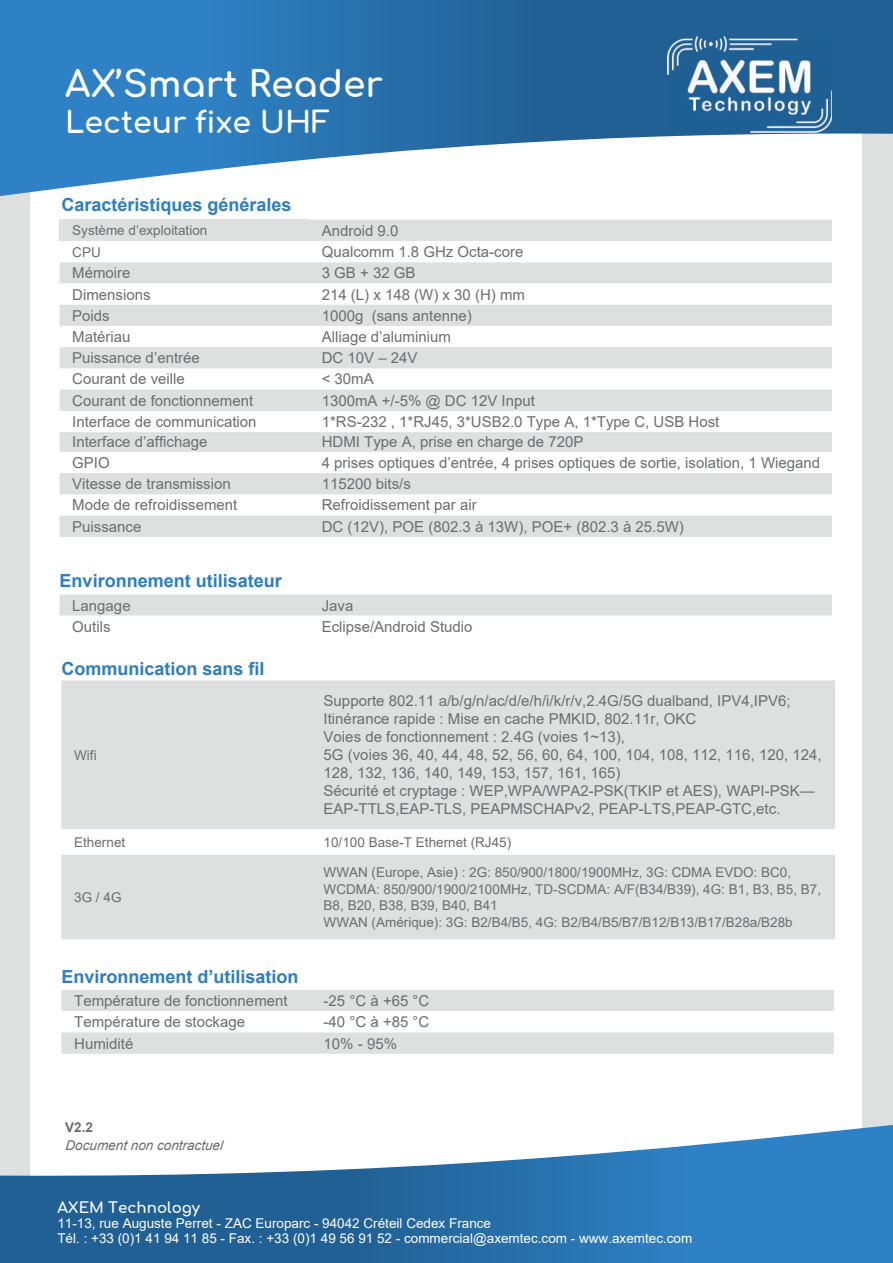
<style>
.page{position:relative;width:893px;height:1263px;background:#fff}
.page>*{position:absolute;margin:0;border:0;box-sizing:border-box;transform-origin:0 0}
.t1{font:700 36px "Comfortaa";color:#fff}
.t2{font:700 30px "Comfortaa";color:#fff}
.t3{font:700 18px "Arial";color:#2e7dc1}
.t4{font:15px/18px "Arial";color:#6c6d70}
.t5{font:700 15px "Comfortaa";color:#fff}
.t6{font:13.5px/16.5px "Arial";color:#6c6d70}
.t7{font:13.5px/15px "Arial";color:#fff}
.t8{font:italic 13.5px "Arial";color:#6c6d70}
.t9{font:700 13.5px "Arial";color:#6c6d70}
</style>
<div class="page">
<div style="left:0;top:63px;width:893px;height:1200px;background:#dedfdf"></div>
<div style="left:31px;top:71px;width:831px;height:1137px;background:#fff"></div>
<svg style="left:0;top:0;width:893px;height:196px"></svg>
<svg style="left:0;top:1125px;width:893px;height:138px"></svg>
<img style="left:668px;top:36px;width:164px;height:96px">
<div style="left:61px;top:194px;width:293px;height:20px;background:#fff"></div>
<div style="left:60px;top:220px;width:772px;height:21px;background:#dedfdf"></div>
<div style="left:60px;top:262px;width:772px;height:21px;background:#dedfdf"></div>
<svg style="left:60px;top:305px;width:772px;height:232px;fill:#dedfdf"></svg>
<svg style="left:61px;top:990px;width:773px;height:64px"></svg>
<div style="left:61px;top:680px;width:774px;height:149px;background:#dedfdf"></div>
<div style="left:61px;top:855px;width:774px;height:84px;background:#dedfdf"></div>
<svg style="left:60px;top:594px;width:772px;height:22px;background:#dfe0e0"></svg>
<h1 class="t1" style="left:65px;top:51px;width:319px">AX’Smart Reader</h1>
<h2 class="t2" style="left:65px;top:95px;width:266px">Lecteur fixe UHF</h2>
<p class="t3" style="left:61px;top:192px;width:232px">Caractéristiques générales</p>
<p class="t6" style="left:72px;top:222px;width:137px">Système d’exploitation</p>
<p class="t4" style="left:322px;top:221px;width:78px">Android 9.0</p>
<p class="t6" style="left:72px;top:243px;width:30px">CPU</p>
<p class="t4" style="left:322px;top:243px;width:203px">Qualcomm 1.8 GHz Octa-core</p>
<p class="t4" style="left:72px;top:264px;width:60px">Mémoire</p>
<p class="t4" style="left:322px;top:264px;width:95px">3 GB + 32 GB</p>
<p class="t4" style="left:72px;top:285px;width:80px">Dimensions</p>
<p class="t4" style="left:322px;top:285px;width:205px">214 (L) x 148 (W) x 30 (H) mm</p>
<p class="t4" style="left:72px;top:306px;width:39px">Poids</p>
<p class="t4" style="left:322px;top:306px;width:152px">1000g (sans antenne)</p>
<p class="t4" style="left:72px;top:328px;width:60px">Matériau</p>
<p class="t4" style="left:322px;top:328px;width:131px">Alliage d’aluminium</p>
<p class="t4" style="left:72px;top:349px;width:129px">Puissance d’entrée</p>
<p class="t4" style="left:322px;top:349px;width:97px">DC 10V – 24V</p>
<p class="t4" style="left:72px;top:370px;width:114px">Courant de veille</p>
<p class="t4" style="left:322px;top:370px;width:54px">&lt; 30mA</p>
<p class="t4" style="left:72px;top:391px;width:182px">Courant de fonctionnement</p>
<p class="t4" style="left:322px;top:391px;width:215px">1300mA +/-5% @ DC 12V Input</p>
<p class="t4" style="left:72px;top:413px;width:186px">Interface de communication</p>
<p class="t4" style="left:322px;top:413px;width:399px">1*RS-232 , 1*RJ45, 3*USB2.0 Type A, 1*Type C, USB Host</p>
<p class="t4" style="left:72px;top:433px;width:137px">Interface d’affichage</p>
<p class="t4" style="left:322px;top:433px;width:263px">HDMI Type A, prise en charge de 720P</p>
<p class="t4" style="left:72px;top:453px;width:39px">GPIO</p>
<p class="t4" style="left:322px;top:453px;width:500px">4 prises optiques d’entrée, 4 prises optiques de sortie, isolation, 1 Wiegand</p>
<p class="t4" style="left:72px;top:475px;width:160px">Vitesse de transmission</p>
<p class="t4" style="left:322px;top:475px;width:91px">115200 bits/s</p>
<p class="t4" style="left:72px;top:496px;width:167px">Mode de refroidissement</p>
<p class="t4" style="left:322px;top:496px;width:157px">Refroidissement par air</p>
<p class="t4" style="left:72px;top:517px;width:71px">Puissance</p>
<p class="t4" style="left:322px;top:517px;width:364px">DC (12V), POE (802.3 à 13W), POE+ (802.3 à 25.5W)</p>
<p class="t3" style="left:60px;top:568px;width:224px">Environnement utilisateur</p>
<p class="t4" style="left:72px;top:596px;width:60px">Langage</p>
<p class="t4" style="left:322px;top:596px;width:33px">Java</p>
<p class="t4" style="left:72px;top:617px;width:40px">Outils</p>
<p class="t4" style="left:322px;top:617px;width:152px">Eclipse/Android Studio</p>
<p class="t3" style="left:61px;top:656px;width:205px">Communication sans fil</p>
<p class="t6" style="left:74px;top:747px;width:24px">Wifi</p>
<p class="t4" style="left:324px;top:692px;width:499px">Supporte 802.11 a/b/g/n/ac/d/e/h/i/k/r/v,2.4G/5G dualband, IPV4,IPV6; Itinérance rapide : Mise en cache PMKID, 802.11r, OKC<br>Voies de fonctionnement : 2.4G (voies 1~13),<br>5G (voies 36, 40, 44, 48, 52, 56, 60, 64, 100, 104, 108, 112, 116, 120, 124, 128, 132, 136, 140, 149, 153, 157, 161, 165)<br>Sécurité et cryptage : WEP,WPA/WPA2-PSK(TKIP et AES), WAPI-PSK— EAP-TTLS,EAP-TLS, PEAPMSCHAPv2, PEAP-LTS,PEAP-GTC,etc.</p>
<p class="t6" style="left:74px;top:834px;width:53px">Ethernet</p>
<p class="t6" style="left:324px;top:834px;width:189px">10/100 Base-T Ethernet (RJ45)</p>
<p class="t6" style="left:74px;top:889px;width:49px">3G / 4G</p>
<p class="t6" style="left:324px;top:864px;width:499px">WWAN (Europe, Asie) : 2G: 850/900/1800/1900MHz, 3G: CDMA EVDO: BC0, WCDMA: 850/900/1900/2100MHz, TD-SCDMA: A/F(B34/B39), 4G: B1, B3, B5, B7, B8, B20, B38, B39, B40, B41<br>WWAN (Amérique): 3G: B2/B4/B5, 4G: B2/B4/B5/B7/B12/B13/B17/B28a/B28b</p>
<p class="t3" style="left:62px;top:964px;width:239px">Environnement d’utilisation</p>
<p class="t4" style="left:74px;top:992px;width:215px">Température de fonctionnement</p>
<p class="t4" style="left:324px;top:992px;width:107px">-25 °C à +65 °C</p>
<p class="t4" style="left:74px;top:1013px;width:172px">Température de stockage</p>
<p class="t4" style="left:324px;top:1013px;width:107px">-40 °C à +85 °C</p>
<p class="t4" style="left:74px;top:1034px;width:61px">Humidité</p>
<p class="t4" style="left:324px;top:1034px;width:75px">10% - 95%</p>
<p class="t9" style="left:65px;top:1118px;width:29px">V2.2</p>
<p class="t8" style="left:65px;top:1137px;width:159px">Document non contractuel</p>
<p class="t5" style="left:57px;top:1193px;width:144px">AXEM Technology</p>
<p class="t7" style="left:57px;top:1215px;width:636px">11-13, rue Auguste Perret - ZAC Europarc - 94042 Créteil Cedex France<br>Tél. : +33 (0)1 41 94 11 85 - Fax. : +33 (0)1 49 56 91 52 - commercial@axemtec.com - www.axemtec.com</p>
</div>
